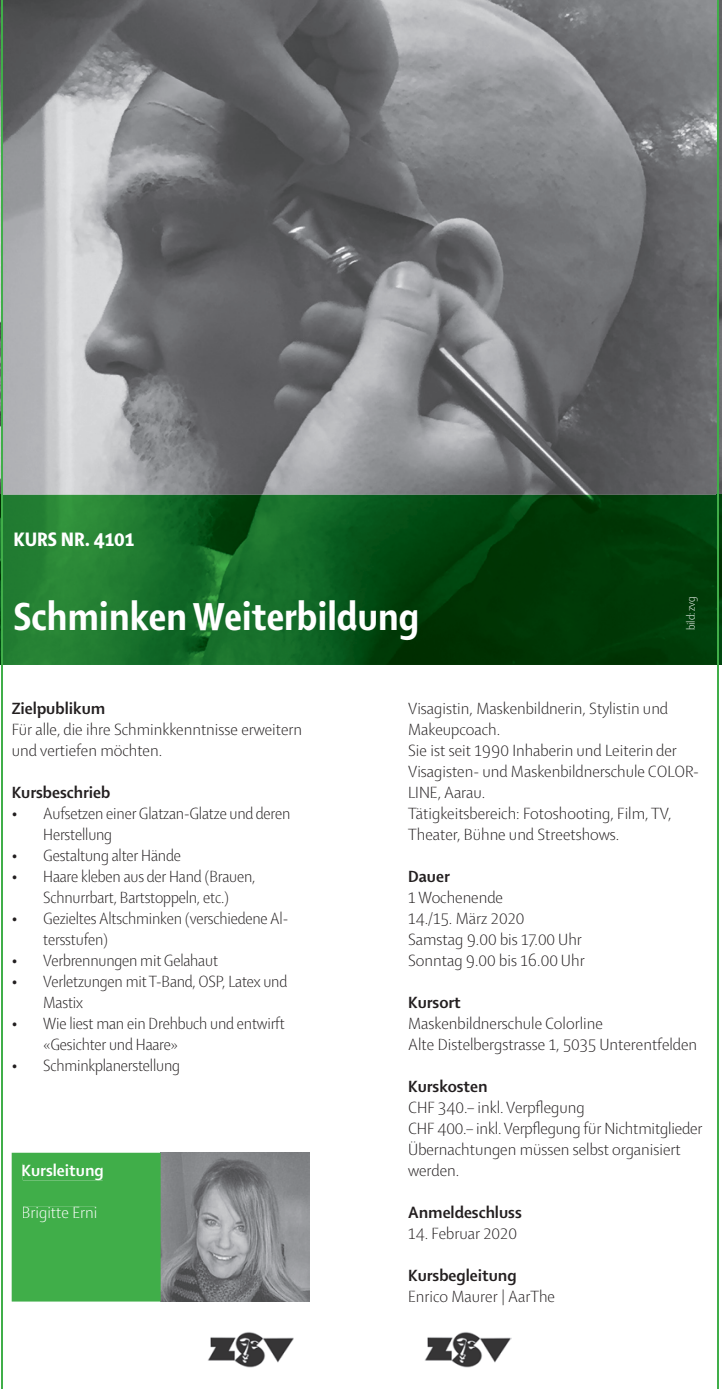
<style>
.page{position:relative;width:722px;height:1389px;background:#fff}
.page>*{position:absolute;margin:0;border:0;box-sizing:border-box;transform-origin:0 0}
.t1{font:800 condensed 42px "Shaker 2";color:#fff}
.t2{font:800 condensed 21px "Shaker 2";color:#fff}
.t3{font:300 17.5px/21px "Shaker 2";color:#231f20}
.t4{font:300 17.5px/21px "Shaker 2";color:#231f20;scale:.96 1}
.t5{font:700 17.5px "Shaker 2";color:#231f20}
.t6{font:300 17.5px "Shaker 2";color:#fff}
.t7{font:700 17.5px "Shaker 2";color:#fff}
.t8{font:300 12.25px "Shaker 2";letter-spacing:-.01em;color:#fff;scale:.96 1}
</style>
<div class="page">
<img style="left:208px;top:1332px;width:85px;height:35px">
<img style="left:425px;top:1332px;width:85px;height:35px">
<img style="left:0;top:0;width:721px;height:665px">
<img style="left:716px;top:495px;width:1px;height:170px">
<img style="left:161px;top:1153px;width:148px;height:149px">
<div style="left:12px;top:1153px;width:149px;height:149px;background:#40ae49"></div>
<div style="left:23px;top:1164px;width:80px;height:16px;background:#40ae49"></div>
<div style="left:23px;top:1207px;width:73px;height:15px;background:#40ae49"></div>
<hr style="left:717px;top:0;width:1px;height:1389px;background:#40ae49">
<hr style="left:1px;top:0;width:2px;height:1389px;background:#40ae49">
<p class="t2" style="left:13px;top:525px;width:122px">KURS NR. 4101</p>
<h1 class="t1" style="left:13px;top:589px;width:407px">Schminken Weiterbildung</h1>
<p class="t8" style="left:682px;top:630px;width:37px;rotate:-90deg">bild: zvg</p>
<p class="t5" style="left:12px;top:697px;width:95px">Zielpublikum</p>
<p class="t3" style="left:12px;top:718px;width:292px">Für alle, die ihre Schminkkenntnisse erweitern und vertiefen möchten.</p>
<p class="t5" style="left:12px;top:781px;width:100px">Kursbeschrieb</p>
<p class="t4" style="left:43px;top:802px;width:259px;text-indent:-32px">• Aufsetzen einer Glatzan-Glatze und deren<br>Herstellung</p>
<p class="t4" style="left:12px;top:844px;width:178px">• Gestaltung alter Hände</p>
<p class="t4" style="left:12px;top:865px;width:255px;text-align:center">• Haare kleben aus der Hand (Brauen,<br>Schnurrbart, Bartstoppeln, etc.)</p>
<p class="t4" style="left:43px;top:907px;width:257px;text-indent:-32px">• Gezieltes Altschminken (verschiedene Al&shy;tersstufen)</p>
<p class="t4" style="left:12px;top:949px;width:216px">• Verbrennungen mit Gelahaut</p>
<p class="t4" style="left:43px;top:970px;width:255px;text-indent:-32px">• Verletzungen mit T-Band, OSP, Latex und<br>Mastix</p>
<p class="t4" style="left:43px;top:1012px;width:253px;text-indent:-32px">• Wie liest man ein Drehbuch und entwirft «Gesichter und Haare»</p>
<p class="t4" style="left:12px;top:1054px;width:177px">• Schminkplanerstellung</p>
<p class="t7" style="left:22px;top:1159px;width:83px">Kursleitung</p>
<p class="t6" style="left:22px;top:1201px;width:77px">Brigitte Erni</p>
<p class="t3" style="left:408px;top:697px;width:292px">Visagistin, Maskenbildnerin, Stylistin und Makeupcoach.<br>Sie ist seit 1990 Inhaberin und Leiterin der Visagisten- und Maskenbildnerschule COLOR-LINE, Aarau.<br>Tätigkeitsbereich: Fotoshooting, Film, TV, Theater, Bühne und Streetshows.</p>
<p class="t5" style="left:408px;top:865px;width:43px">Dauer</p>
<p class="t3" style="left:408px;top:886px;width:178px">1 Wochenende<br>14./15. März 2020<br>Samstag 9.00 bis 17.00 Uhr<br>Sonntag 9.00 bis 16.00 Uhr</p>
<p class="t5" style="left:408px;top:991px;width:54px">Kursort</p>
<p class="t3" style="left:408px;top:1012px;width:290px">Maskenbildnerschule Colorline<br>Alte Distelbergstrasse 1, 5035 Unterentfelden</p>
<p class="t5" style="left:408px;top:1075px;width:81px">Kurskosten</p>
<p class="t3" style="left:408px;top:1096px;width:295px">CHF 340.– inkl. Verpflegung<br>CHF 400.– inkl. Verpflegung für Nichtmitglieder<br>Übernachtungen müssen selbst organisiert werden.</p>
<p class="t5" style="left:408px;top:1201px;width:115px">Anmeldeschluss</p>
<p class="t3" style="left:408px;top:1222px;width:110px">14. Februar 2020</p>
<p class="t5" style="left:408px;top:1264px;width:110px">Kursbegleitung</p>
<p class="t3" style="left:408px;top:1285px;width:148px">Enrico Maurer | AarThe</p>
</div>
